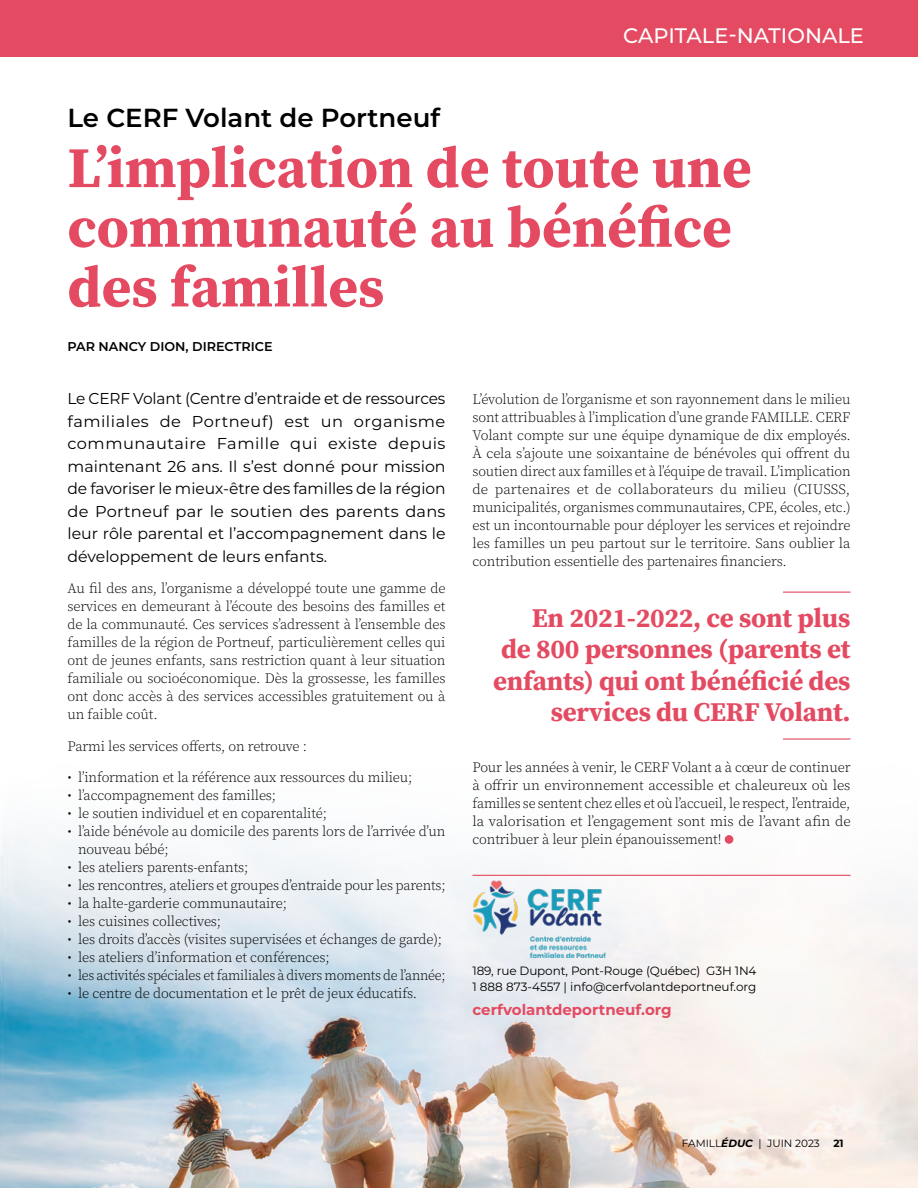
<style>
.page{position:relative;width:918px;height:1188px;background:#fff}
.page>*{position:absolute;margin:0;border:0;box-sizing:border-box;transform-origin:0 0}
.t1{font:700 57.3px/59.7px "Source Serif Pro";color:#e44a61}
.t2{font:700 27px/31.5px "Source Serif Pro";letter-spacing:-.01em;color:#e44a61;text-align:right}
.t3{font:600 26.1px "Montserrat";color:#000}
.t4{font:500 21px "Montserrat";color:#fff}
.t5{font:15.75px/22.5px "Montserrat";color:#000;text-align:justify}
.t6{font:700 15px "Montserrat";color:#e44a61}
.t7{font:300 14.25px/18px "Source Serif Pro";letter-spacing:-.01em;color:#000;text-align:justify}
.t8{font:600 12.75px "Montserrat";color:#000}
.t9{font:12px "Montserrat";letter-spacing:-.01em;color:#000}
.t10{font:10.5px "Montserrat";color:#000}
.t11{font:700 10.5px "Montserrat";color:#000}
.s1{font-weight:700;font-style:italic}
</style>
<div class="page">
<img style="left:0;top:834px;width:918px;height:354px">
<div style="left:0;top:0;width:918px;height:57px;background:#e44a61"></div>
<hr style="left:472px;top:875px;width:378px;height:1px;background:#e44a61">
<img style="left:472px;top:876px;width:157px;height:82px">
<hr style="left:783px;top:738px;width:67px;height:2px;background:#e44a61">
<hr style="left:783px;top:592px;width:67px;height:1px;background:#e44a61">
<div style="left:725px;top:835px;width:8px;height:9px;background:#e44a61;border-radius:50%"></div>
<h2 class="t4" style="left:623px;top:21px;width:242px">CAPITALE-NATIONALE</h2>
<h2 class="t3" style="left:68px;top:100px;width:374px">Le CERF Volant de Portneuf</h2>
<h2 class="t1" style="left:68px;top:137px;width:686px">L’implication de toute une communauté au bénéfice des familles</h2>
<p class="t8" style="left:68px;top:337px;width:207px">PAR NANCY DION, DIRECTRICE</p>
<p class="t5" style="left:68px;top:387px;width:380px">Le CERF Volant (Centre d’entraide et de ressources familiales de Portneuf) est un organisme communautaire Famille qui existe depuis maintenant 26 ans. Il s’est donné pour mission de favoriser le mieux-être des familles de la région de Portneuf par le soutien des parents dans leur rôle parental et l’accompagnement dans le développement de leurs enfants.</p>
<p class="t7" style="left:68px;top:580px;width:380px">Au fil des ans, l’organisme a développé toute une gamme de services en demeurant à l’écoute des besoins des familles et de la communauté. Ces services s’adressent à l’ensemble des familles de la région de Portneuf, particulièrement celles qui ont de jeunes enfants, sans restriction quant à leur situation familiale ou socioéconomique. Dès la grossesse, les familles ont donc accès à des services accessibles gratuitement ou à un faible coût.</p>
<p class="t7" style="left:68px;top:737px;width:241px">Parmi les services offerts, on retrouve :</p>
<p class="t7" style="left:68px;top:769px;width:346px">• l’information et la référence aux ressources du milieu;</p>
<p class="t7" style="left:68px;top:787px;width:210px">• l’accompagnement des familles;</p>
<p class="t7" style="left:68px;top:805px;width:261px">• le soutien individuel et en coparentalité;</p>
<p class="t7" style="left:78px;top:823px;width:369px;text-indent:-10px">• l’aide bénévole au domicile des parents lors de l’arrivée d’un nouveau bébé;</p>
<p class="t7" style="left:68px;top:859px;width:183px">• les ateliers parents-enfants;</p>
<p class="t7" style="left:68px;top:877px;width:380px">• les rencontres, ateliers et groupes d’entraide pour les parents;</p>
<p class="t7" style="left:68px;top:895px;width:221px">• la halte-garderie communautaire;</p>
<p class="t7" style="left:68px;top:913px;width:155px">• les cuisines collectives;</p>
<p class="t7" style="left:68px;top:931px;width:376px">• les droits d’accès (visites supervisées et échanges de garde);</p>
<p class="t7" style="left:68px;top:949px;width:264px">• les ateliers d’information et conférences;</p>
<p class="t7" style="left:68px;top:967px;width:380px">• les activités spéciales et familiales à divers moments de l’année;</p>
<p class="t7" style="left:68px;top:985px;width:351px">• le centre de documentation et le prêt de jeux éducatifs.</p>
<p class="t7" style="left:472px;top:390px;width:380px">L’évolution de l’organisme et son rayonnement dans le milieu sont attribuables à l’implication d’une grande FAMILLE. CERF Volant compte sur une équipe dynamique de dix employés.<br>À cela s’ajoute une soixantaine de bénévoles qui offrent du soutien direct aux familles et à l’équipe de travail. L’implication de partenaires et de collaborateurs du milieu (CIUSSS, municipalités, organismes communautaires, CPE, écoles, etc.) est un incontournable pour déployer les services et rejoindre les familles un peu partout sur le territoire. Sans oublier la contribution essentielle des partenaires financiers.</p>
<p class="t2" style="left:493px;top:602px;width:359px">En 2021-2022, ce sont plus<br>de 800 personnes (parents et enfants) qui ont bénéficié des services du CERF Volant.</p>
<p class="t7" style="left:472px;top:758px;width:380px">Pour les années à venir, le CERF Volant a à cœur de continuer à offrir un environnement accessible et chaleureux où les familles se sentent chez elles et où l’accueil, le respect, l’entraide, la valorisation et l’engagement sont mis de l’avant afin de contribuer à leur plein épanouissement!</p>
<p class="t9" style="left:472px;top:962px;width:286px">189, rue Dupont, Pont-Rouge (Québec) G3H 1N4</p>
<p class="t9" style="left:472px;top:979px;width:285px">1 888 873-4557 | info@cerfvolantdeportneuf.org</p>
<p class="t6" style="left:472px;top:998px;width:201px">cerfvolantdeportneuf.org</p>
<p class="t10" style="left:682px;top:1136px;width:139px">FAMILL<span class="s1">ÉDUC</span> | JUIN 2023</p>
<p class="t11" style="left:833px;top:1136px;width:12px">21</p>
</div>
